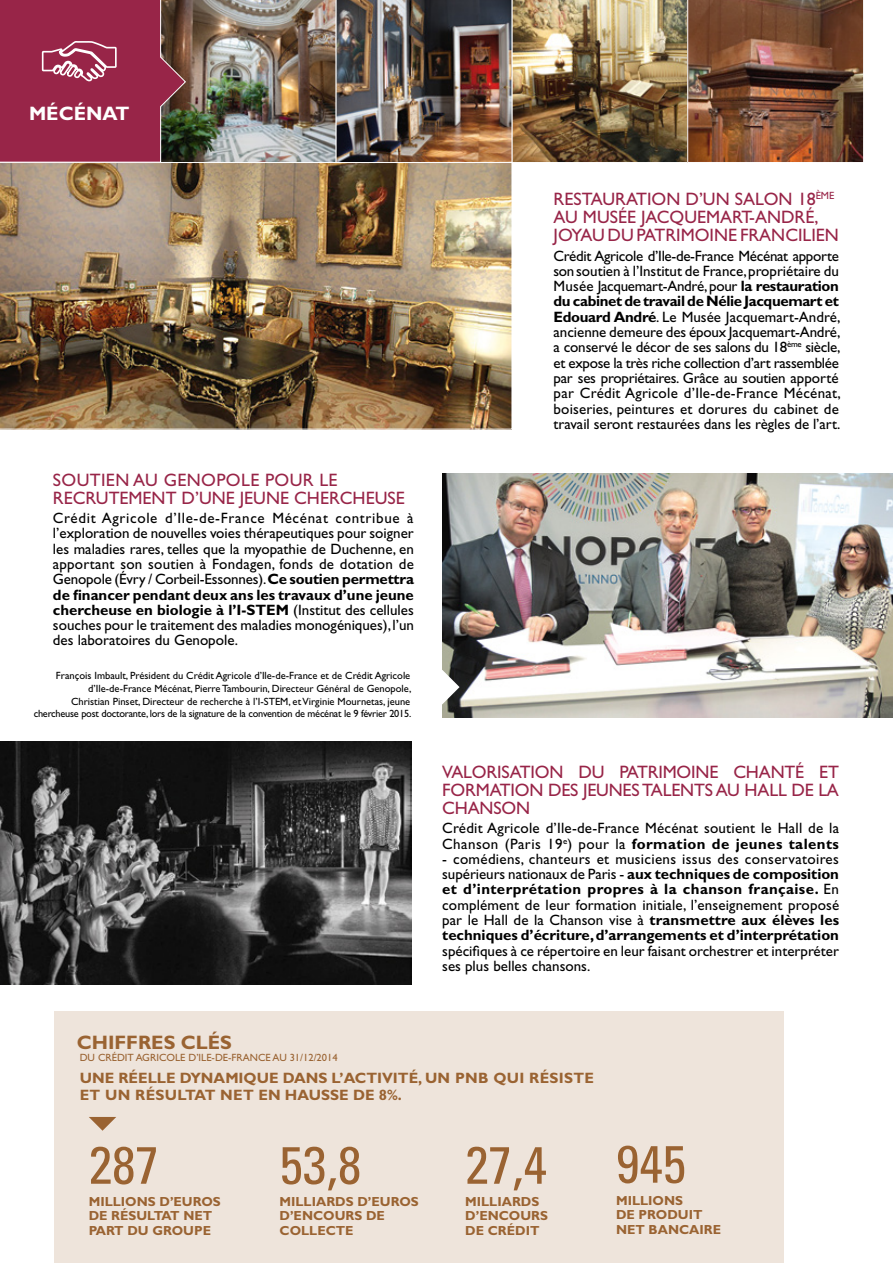
<style>
.page{position:relative;width:893px;height:1263px;background:#fff}
.page>*{position:absolute;margin:0;border:0;box-sizing:border-box;transform-origin:0 0}
.t1{font:condensed 52.5px "Univers";color:#9a6332}
.t2{font:700 19.5px "Gill Sans Std";color:#9a6332}
.t3{font:700 19.5px "Gill Sans Std";color:#fff}
.t4{font:18px/18px "Gill Sans Std";color:#982548}
.t5{font:15px/15.3px "Gill Sans Std";color:#000}
.t6{font:700 15px/16.5px "Gill Sans Std";color:#9a6332}
.t7{font:700 13.2px/14.4px "Gill Sans Std";color:#9a6332}
.t8{font:10.5px/12.6px "Gill Sans Std";color:#000;text-align:right}
.t9{font:10.5px "Gill Sans Std";color:#9a6332}
.s1{font-weight:700}
</style>
<div class="page">
<img style="left:0;top:163px;width:512px;height:266px">
<img style="left:442px;top:473px;width:451px;height:244px">
<img style="left:0;top:0;width:864px;height:163px">
<div style="left:54px;top:1012px;width:729px;height:251px;background:#eee4db"></div>
<svg style="left:89px;top:1117px;width:27px;height:14px"></svg>
<svg style="left:442px;top:670px;width:18px;height:34px"></svg>
<img style="left:0;top:741px;width:411px;height:243px">
<h2 class="t3" style="left:29px;top:102px;width:102px">MÉCÉNAT</h2>
<p class="t4" style="left:53px;top:470px;width:353px">SOUTIEN AU GENOPOLE POUR LE<br>RECRUTEMENT D’UNE JEUNE CHERCHEUSE</p>
<p class="t5" style="left:53px;top:510px;width:363px;text-align:justify">Crédit Agricole d’Ile-de-France Mécénat contribue à l’exploration de nouvelles voies thérapeutiques pour soigner les maladies rares, telles que la myopathie de Duchenne, en apportant son soutien à Fondagen, fonds de dotation de Genopole (Évry / Corbeil-Essonnes). <span class="s1">Ce soutien permettra de financer pendant deux ans les travaux d’une jeune chercheuse en biologie à l’I-STEM</span> (Institut des cellules souches pour le traitement des maladies monogéniques), l’un des laboratoires du Genopole.</p>
<p class="t8" style="left:34px;top:670px;width:379px">François Imbault, Président du Crédit Agricole d’Ile-de-France et de Crédit Agricole d’Ile-de-France Mécénat, Pierre Tambourin, Directeur Général de Genopole,<br>Christian Pinset, Directeur de recherche à l’I-STEM, et Virginie Mournetas, jeune chercheuse post doctorante, lors de la signature de la convention de mécénat le 9 février 2015.</p>
<p class="t4" style="left:554px;top:190px;width:287px">RESTAURATION D’UN SALON 18<sup>ÈME<br></sup>AU MUSÉE JACQUEMART-ANDRÉ,<br>JOYAU DU PATRIMOINE FRANCILIEN</p>
<p class="t5" style="left:554px;top:248px;width:289px">Crédit Agricole d’Ile-de-France Mécénat apporte son soutien à l’Institut de France, propriétaire du Musée Jacquemart-André, pour <span class="s1">la restauration du cabinet de travail de Nélie Jacquemart et Edouard André</span>. Le Musée Jacquemart-André, ancienne demeure des époux Jacquemart-André, a conservé le décor de ses salons du 18<sup>ème</sup> siècle, et expose la très riche collection d’art rassemblée par ses propriétaires. Grâce au soutien apporté par Crédit Agricole d’Ile-de-France Mécénat, boiseries, peintures et dorures du cabinet de travail seront restaurées dans les règles de l’art.</p>
<p class="t4" style="left:442px;top:763px;width:398px;text-align:justify">VALORISATION DU PATRIMOINE CHANTÉ ET FORMATION DES JEUNES TALENTS AU HALL DE LA CHANSON</p>
<p class="t5" style="left:442px;top:821px;width:398px">Crédit Agricole d’Ile-de-France Mécénat soutient le Hall de la<br>Chanson (Paris 19<sup>e</sup>) pour la <span class="s1">formation de jeunes talents</span></p>
<p class="t5" style="left:442px;top:851px;width:398px;text-align:justify">- comédiens, chanteurs et musiciens issus des conservatoires supérieurs nationaux de Paris - <span class="s1">aux techniques de composition et d’interprétation propres à la chanson française.</span> En complément de leur formation initiale, l’enseignement proposé par le Hall de la Chanson vise à <span class="s1">transmettre aux élèves les techniques d’écriture, d’arrangements et d’interprétation</span></p>
<p class="t5" style="left:442px;top:943px;width:398px">spécifiques à ce répertoire en leur faisant orchestrer et interpréter ses plus belles chansons.</p>
<h2 class="t2" style="left:77px;top:1030px;width:157px">CHIFFRES CLÉS</h2>
<p class="t9" style="left:80px;top:1051px;width:259px">DU CRÉDIT AGRICOLE D’ILE-DE-FRANCE AU 31/12/2014</p>
<p class="t6" style="left:80px;top:1070px;width:516px">UNE RÉELLE DYNAMIQUE DANS L’ACTIVITÉ, UN PNB QUI RÉSISTE<br>ET UN RÉSULTAT NET EN HAUSSE DE 8%.</p>
<h1 class="t1" style="left:89px;top:1132px;width:72px">287</h1>
<p class="t7" style="left:89px;top:1194px;width:134px">MILLIONS D’EUROS<br>DE RÉSULTAT NET<br>PART DU GROUPE</p>
<h1 class="t1" style="left:280px;top:1132px;width:83px">53,8</h1>
<p class="t7" style="left:280px;top:1194px;width:141px">MILLIARDS D’EUROS<br>D’ENCOURS DE<br>COLLECTE</p>
<h1 class="t1" style="left:465px;top:1132px;width:83px">27,4</h1>
<p class="t7" style="left:465px;top:1194px;width:84px">MILLIARDS<br>D’ENCOURS<br>DE CRÉDIT</p>
<h1 class="t1" style="left:616px;top:1131px;width:72px">945</h1>
<p class="t7" style="left:616px;top:1193px;width:107px">MILLIONS<br>DE PRODUIT<br>NET BANCAIRE</p>
</div>
